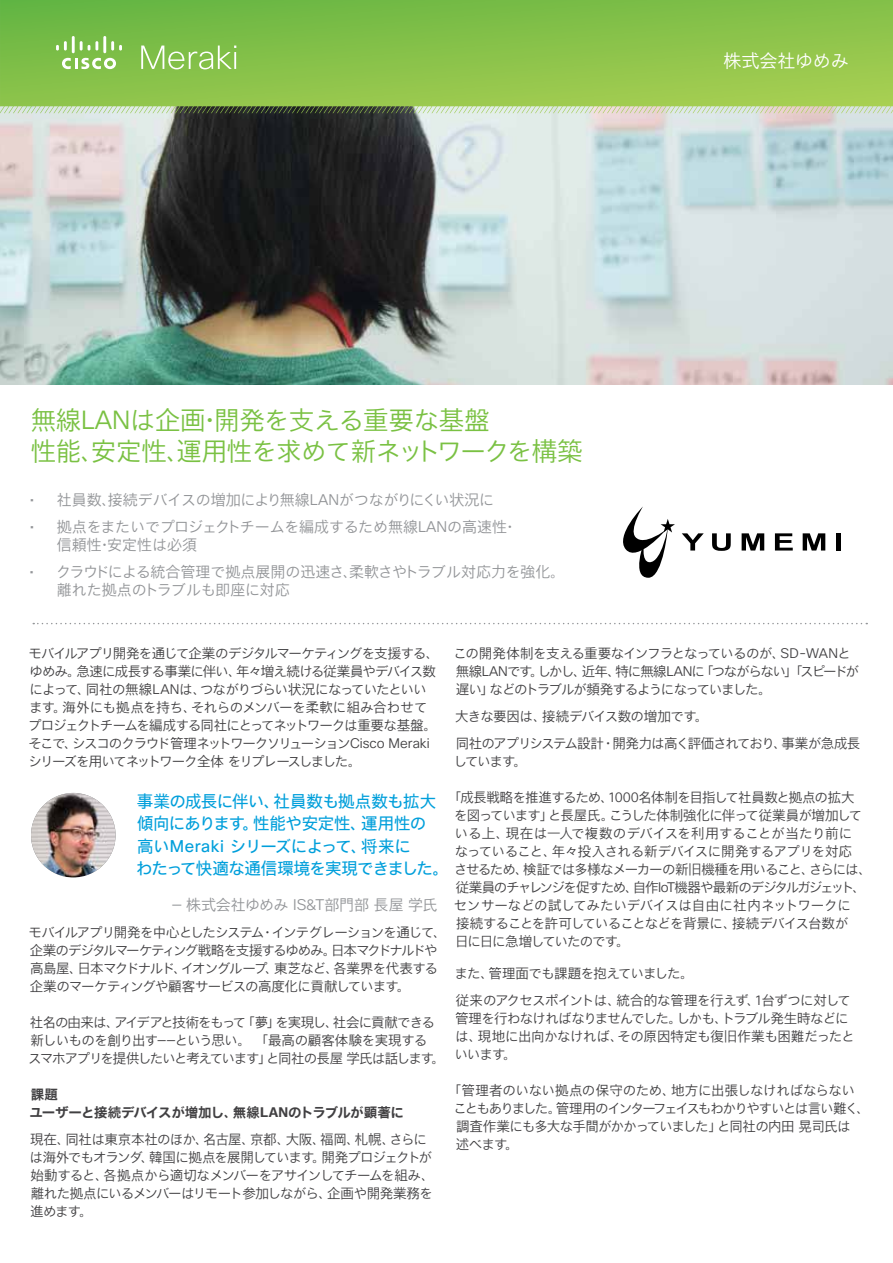
<style>
.page{position:relative;width:893px;height:1263px;background:#fff}
.page>*{position:absolute;margin:0;border:0;box-sizing:border-box;transform-origin:0 0}
.t1{font:25.5px/31.5px "Cisco Sans JPN Light";letter-spacing:-.015em;color:#7ac143}
.t2{font:18px "Cisco Sans JPN Light";letter-spacing:-.005em;color:#fff}
.t3{font:16.5px/22.5px "Cisco Sans JPN";letter-spacing:-.035em;color:#009fdb}
.t4{font:15px/18px "Cisco Sans JPN Light";color:#939598}
.t5{font:13.5px/18px "Cisco Sans JPN Light";letter-spacing:-.06em;color:#414042}
.t6{font:13.5px/18px "Cisco Sans JPN Bold";letter-spacing:-.02em;color:#414042}
</style>
<div class="page">
<svg style="left:33px;top:623px;width:834px;height:1px"></svg>
<img style="left:0;top:0;width:893px;height:385px">
<img style="left:31px;top:793px;width:85px;height:84px;border-radius:42px">
<div style="left:1px;top:763px;width:145px;height:144px;border:30px solid #fff;border-radius:50%"></div>
<svg style="left:0;top:0;width:445px;height:113px;background:#80bb4b"></svg>
<svg style="left:62px;top:58px;width:54px;height:11px"></svg>
<svg style="left:56px;top:41px;width:11px;height:10px"></svg>
<hr style="left:72px;top:36px;width:3px;height:17px;background:#fff">
<svg style="left:80px;top:41px;width:18px;height:10px"></svg>
<hr style="left:103px;top:36px;width:3px;height:17px;background:#fff">
<svg style="left:111px;top:41px;width:11px;height:10px"></svg>
<svg style="left:141px;top:46px;width:95px;height:23px;background:#9ecd72"></svg>
<svg style="left:623px;top:506px;width:52px;height:72px"></svg>
<svg style="left:682px;top:533px;width:22px;height:17px"></svg>
<svg style="left:712px;top:533px;width:19px;height:18px"></svg>
<svg style="left:742px;top:533px;width:22px;height:17px"></svg>
<svg style="left:775px;top:533px;width:18px;height:17px"></svg>
<svg style="left:803px;top:533px;width:22px;height:17px"></svg>
<hr style="left:836px;top:533px;width:4px;height:17px;background:#000">
<h1 class="t1" style="left:31px;top:406px;width:553px">無線LANは企画・開発を支える重要な基盤<br>性能、安定性、運用性を求めて新ネットワークを構築</h1>
<p class="t4" style="left:30px;top:492px;width:466px">• 社員数、接続デバイスの増加により無線LANがつながりにくい状況に</p>
<p class="t4" style="left:57px;top:519px;width:462px;text-indent:-27px">• 拠点をまたいでプロジェクトチームを編成するため無線LANの高速性・信頼性・安定性は必須</p>
<p class="t4" style="left:57px;top:564px;width:510px;text-indent:-28px">• クラウドによる統合管理で拠点展開の迅速さ、柔軟さやトラブル対応力を強化。離れた拠点のトラブルも即座に対応</p>
<h2 class="t2" style="left:723px;top:49px;width:127px">株式会社ゆめみ</h2>
<p class="t5" style="left:28px;top:645px;width:412px">モバイルアプリ開発を通じて企業のデジタルマーケティングを支援する、ゆめみ。急速に成長する事業に伴い、年々増え続ける従業員やデバイス数によって、同社の無線LANは、つながりづらい状況になっていたといいます。海外にも拠点を持ち、それらのメンバーを柔軟に組み合わせてプロジェクトチームを編成する同社にとってネットワークは重要な基盤。そこで、シスコのクラウド管理ネットワークソリューションCisco Merakiシリーズを用いてネットワーク全体をリプレースしました。</p>
<p class="t3" style="left:136px;top:790px;width:314px">事業の成長に伴い、社員数も拠点数も拡大傾向にあります。性能や安定性、運用性の<br>高いMeraki シリーズによって、将来に<br>わたって快適な通信環境を実現できました。</p>
<p class="t4" style="left:172px;top:897px;width:267px">— 株式会社ゆめみ IS&amp;T部門部長屋学氏</p>
<p class="t5" style="left:28px;top:924px;width:420px">モバイルアプリ開発を中心としたシステム・インテグレーションを通じて、企業のデジタルマーケティング戦略を支援するゆめみ。日本マクドナルドや高島屋、日本マクドナルド、イオングループ、東芝など、各業界を代表する企業のマーケティングや顧客サービスの高度化に貢献しています。</p>
<p class="t5" style="left:28px;top:1014px;width:419px">社名の由来は、アイデアと技術をもって「夢」を実現し、社会に貢献できる新しいものを創り出す――という思い。「最高の顧客体験を実現する<br>スマホアプリを提供したいと考えています」と同社の長屋学氏は話します。</p>
<p class="t6" style="left:29px;top:1086px;width:376px">課題<br>ユーザーと接続デバイスが増加し、無線LANのトラブルが顕著に</p>
<p class="t5" style="left:30px;top:1131px;width:406px">現在、同社は東京本社のほか、名古屋、京都、大阪、福岡、札幌、さらには海外でもオランダ、韓国に拠点を展開しています。開発プロジェクトが始動すると、各拠点から適切なメンバーをアサインしてチームを組み、離れた拠点にいるメンバーはリモート参加しながら、企画や開発業務を進めます。</p>
<p class="t5" style="left:453px;top:645px;width:407px">この開発体制を支える重要なインフラとなっているのが、SD-WANと無線LANです。しかし、近年、特に無線LANに「つながらない」「スピードが遅い」などのトラブルが頻発するようになっていました。</p>
<p class="t5" style="left:455px;top:704px;width:407px;line-height:27px">大きな要因は、接続デバイス数の増加です。<br>同社のアプリシステム設計・開発力は高く評価されており、事業が急成長</p>
<p class="t5" style="left:454px;top:753px;width:75px">しています。</p>
<p class="t5" style="left:454px;top:789px;width:419px;text-indent:-6px">「成長戦略を推進するため、1000名体制を目指して社員数と拠点の拡大<br>を図っています」と長屋氏。こうした体制強化に伴って従業員が増加している上、現在は一人で複数のデバイスを利用することが当たり前に<br>なっていること、年々投入される新デバイスに開発するアプリを対応<br>させるため、検証では多様なメーカーの新旧機種を用いること、さらには、従業員のチャレンジを促すため、自作IoT機器や最新のデジタルガジェット、センサーなどの試してみたいデバイスは自由に社内ネットワークに<br>接続することを許可していることなどを背景に、接続デバイス台数が<br>日に日に急増していたのです。</p>
<p class="t5" style="left:455px;top:960px;width:398px;line-height:27px">また、管理面でも課題を抱えていました。<br>従来のアクセスポイントは、統合的な管理を行えず、1台ずつに対して</p>
<p class="t5" style="left:455px;top:1010px;width:402px">管理を行わなければなりませんでした。しかも、トラブル発生時などには、現地に出向かなければ、その原因特定も復旧作業も困難だったといいます。</p>
<p class="t5" style="left:453px;top:1082px;width:418px;text-indent:-5px">「管理者のいない拠点の保守のため、地方に出張しなければならないこともありました。管理用のインターフェイスもわかりやすいとは言い難く、調査作業にも多大な手間がかかっていました」と同社の内田晃司氏は<br>述べます。</p>
</div>
